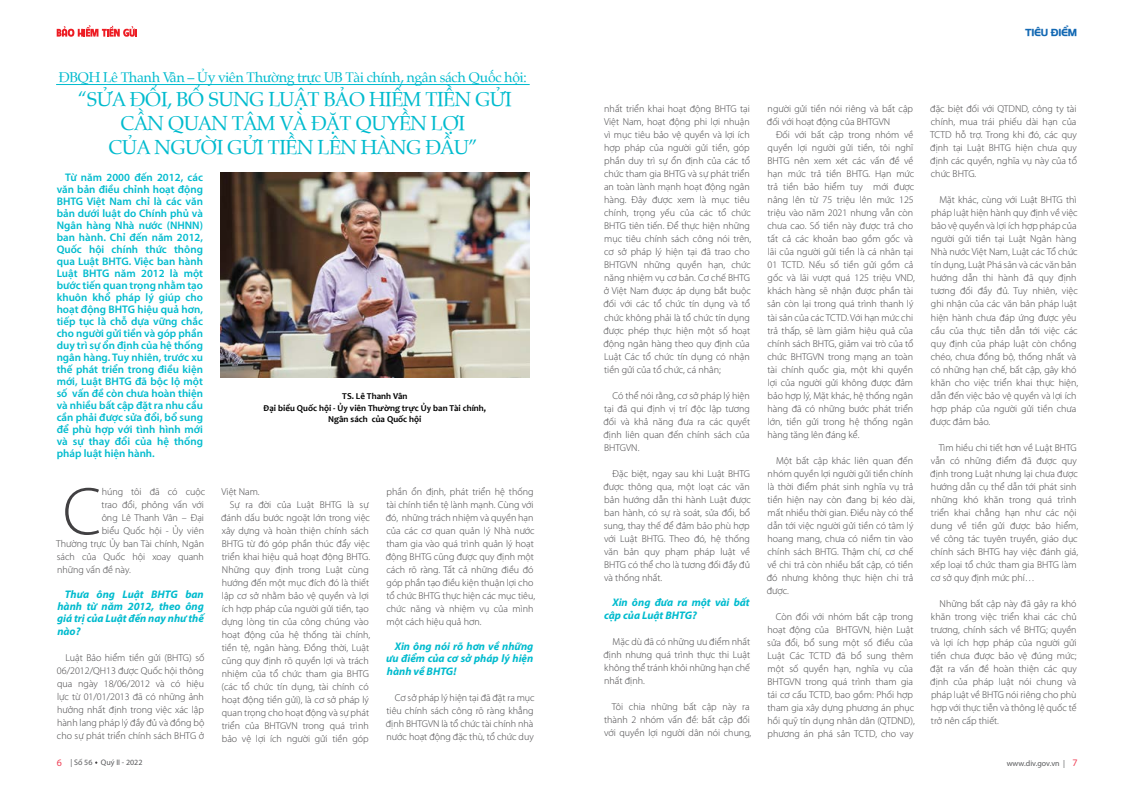
<style>
.page{position:relative;width:1134px;height:794px;background:#fff}
.page>*{position:absolute;margin:0;border:0;box-sizing:border-box;transform-origin:0 0}
.t1{font:300 67.9px "Myriad Pro";color:#414042}
.t2{font:20px/24px "UVN Viet Sach";letter-spacing:-.025em;color:#00bbce;text-align:center}
.t3{font:14px "UVN Viet Sach";letter-spacing:-.025em;color:#00bbce}
.t4{font:600 11px/12px "Myriad Pro";color:#00bbce;text-align:justify}
.t5{font:italic 700 11px/12px "Myriad Pro";color:#00bbce}
.t6{font:300 10px/13px "Myriad Pro";color:#414042}
.t7{font:10px "UTM Hanzel";color:#1268b3}
.t8{font:700 9px/11.5px "Candara";color:#000;text-align:center}
.t9{font:8px "Myriad Pro";color:#58595b}
.s1{font-size:10px;color:#ef4056}
</style>
<div class="page">
<svg style="left:57px;top:25px;width:80px;height:12px"></svg>
<img style="left:221px;top:173px;width:309px;height:204px">
<hr style="left:56px;top:84px;width:474px;height:1px;background:#00bbce">
<h3 class="t3" style="left:59px;top:67px;width:470px">ĐBQH Lê Thanh Vân – Ủy viên Thường trực UB Tài chính, ngân sách Quốc hội:</h3>
<h2 class="t2" style="left:79px;top:86px;width:435px">“SỬA ĐỔI, BỔ SUNG LUẬT BẢO HIỂM TIỀN GỬI<br>CẦN QUAN TÂM VÀ ĐẶT QUYỀN LỢI<br>CỦA NGƯỜI GỬI TIỀN LÊN HÀNG ĐẦU”</h2>
<p class="t4" style="left:57px;top:171px;width:148px;text-indent:9px">Từ năm 2000 đến 2012, các văn bản điều chỉnh hoạt động BHTG Việt Nam chỉ là các văn bản dưới luật do Chính phủ và Ngân hàng Nhà nước (NHNN) ban hành. Chỉ đến năm 2012, Quốc hội chính thức thông qua Luật BHTG. Việc ban hành Luật BHTG năm 2012 là một bước tiến quan trọng nhằm tạo khuôn khổ pháp lý giúp cho hoạt động BHTG hiệu quả hơn, tiếp tục là chỗ dựa vững chắc cho người gửi tiền và góp phần duy trì sự ổn định của hệ thống ngân hàng. Tuy nhiên, trước xu thế phát triển trong điều kiện mới, Luật BHTG đã bộc lộ một số vấn đề còn chưa hoàn thiện và nhiều bất cập đặt ra nhu cầu cần phải được sửa đổi, bổ sung để phù hợp với tình hình mới và sự thay đổi của hệ thống pháp luật hiện hành.</p>
<h1 class="t1" style="left:63px;top:471px;width:40px">C</h1>
<p class="t6" style="left:102px;top:485px;width:105px">húng tôi đã có cuộc</p>
<p class="t6" style="left:102px;top:498px;width:104px">trao đổi, phỏng vấn với</p>
<p class="t6" style="left:102px;top:511px;width:104px">ông Lê Thanh Vân – Đại</p>
<p class="t6" style="left:102px;top:524px;width:104px">biểu Quốc hội - Ủy viên</p>
<p class="t6" style="left:56px;top:537px;width:149px">Thường trực Ủy ban Tài chính, Ngân</p>
<p class="t6" style="left:57px;top:550px;width:149px">sách của Quốc hội xoay quanh</p>
<p class="t6" style="left:57px;top:563px;width:75px">những vấn đề này.</p>
<p class="t5" style="left:57px;top:588px;width:148px;text-align:justify;text-indent:8px">Thưa ông Luật BHTG ban hành từ năm 2012, theo ông giá trị của Luật đến nay như thế</p>
<p class="t5" style="left:57px;top:625px;width:25px">nào?</p>
<p class="t6" style="left:57px;top:651px;width:149px;text-align:justify;text-indent:9px">Luật Bảo hiểm tiền gửi (BHTG) số 06/2012/QH13 được Quốc hội thông qua ngày 18/06/2012 và có hiệu lực từ 01/01/2013 đã có những ảnh hưởng nhất định trong việc xác lập hành lang pháp lý đầy đủ và đồng bộ cho sự phát triển chính sách BHTG ở</p>
<p class="t8" style="left:264px;top:391px;width:224px">TS. Lê Thanh Vân<br>Đại biểu Quốc hội - Ủy viên Thường trực Ủy ban Tài chính,<br>Ngân sách của Quốc hội</p>
<p class="t6" style="left:222px;top:485px;width:40px">Việt Nam.</p>
<p class="t6" style="left:230px;top:498px;width:140px">Sự ra đời của Luật BHTG là sự</p>
<p class="t6" style="left:221px;top:511px;width:150px">đánh dấu bước ngoặt lớn trong việc</p>
<p class="t6" style="left:222px;top:524px;width:148px">xây dựng và hoàn thiện chính sách</p>
<p class="t6" style="left:222px;top:537px;width:150px">BHTG từ đó góp phần thúc đẩy việc</p>
<p class="t6" style="left:222px;top:550px;width:150px">triển khai hiệu quả hoạt động BHTG.</p>
<p class="t6" style="left:222px;top:563px;width:148px">Những quy định trong Luật cùng</p>
<p class="t6" style="left:222px;top:576px;width:149px">hướng đến một mục đích đó là thiết</p>
<p class="t6" style="left:222px;top:589px;width:148px">lập cơ sở nhằm bảo vệ quyền và lợi</p>
<p class="t6" style="left:222px;top:602px;width:148px">ích hợp pháp của người gửi tiền, tạo</p>
<p class="t6" style="left:222px;top:615px;width:148px">dựng lòng tin của công chúng vào</p>
<p class="t6" style="left:222px;top:628px;width:150px">hoạt động của hệ thống tài chính,</p>
<p class="t6" style="left:222px;top:641px;width:149px">tiền tệ, ngân hàng. Đồng thời, Luật</p>
<p class="t6" style="left:222px;top:654px;width:149px">cũng quy định rõ quyền lợi và trách</p>
<p class="t6" style="left:222px;top:667px;width:149px">nhiệm của tổ chức tham gia BHTG</p>
<p class="t6" style="left:221px;top:680px;width:149px">(các tổ chức tín dụng, tài chính có</p>
<p class="t6" style="left:222px;top:693px;width:149px">hoạt động tiền gửi), là cơ sở pháp lý</p>
<p class="t6" style="left:222px;top:706px;width:149px">quan trọng cho hoạt động và sự phát</p>
<p class="t6" style="left:222px;top:719px;width:149px">triển của BHTGVN trong quá trình</p>
<p class="t6" style="left:222px;top:732px;width:148px">bảo vệ lợi ích người gửi tiền góp</p>
<p class="t6" style="left:386px;top:485px;width:151px">phần ổn định, phát triển hệ thống tài chính tiền tệ lành mạnh. Cùng với đó, những trách nhiệm và quyền hạn của các cơ quan quản lý Nhà nước tham gia vào quá trình quản lý hoạt động BHTG cũng được quy định một cách rõ ràng. Tất cả những điều đó góp phần tạo điều kiện thuận lợi cho tổ chức BHTG thực hiện các mục tiêu, chức năng và nhiệm vụ của mình một cách hiệu quả hơn.</p>
<p class="t5" style="left:386px;top:640px;width:149px;text-align:right">Xin ông nói rõ hơn về những ưu điểm của cơ sở pháp lý hiện</p>
<p class="t5" style="left:387px;top:665px;width:71px">hành về BHTG!</p>
<p class="t6" style="left:386px;top:691px;width:150px;text-indent:9px">Cơ sở pháp lý hiện tại đã đặt ra mục tiêu chính sách công rõ ràng khẳng định BHTGVN là tổ chức tài chính nhà nước hoạt động đặc thù, tổ chức duy</p>
<p class="t7" style="left:1025px;top:25px;width:53px">TIÊU ĐIỂM</p>
<p class="t6" style="left:603px;top:102px;width:149px">nhất triển khai hoạt động BHTG tại<br>Việt Nam, hoạt động phi lợi nhuận vì mục tiêu bảo vệ quyền và lợi ích hợp pháp của người gửi tiền, góp phần duy trì sự ổn định của các tổ chức tham gia BHTG và sự phát triển an toàn lành mạnh hoạt động ngân hàng. Đây được xem là mục tiêu chính, trọng yếu của các tổ chức<br>BHTG tiên tiến. Để thực hiện những mục tiêu chính sách công nói trên, cơ sở pháp lý hiện tại đã trao cho<br>BHTGVN những quyền hạn, chức năng nhiệm vụ cơ bản. Cơ chế BHTG ở Việt Nam được áp dụng bắt buộc đối với các tổ chức tín dụng và tổ chức không phải là tổ chức tín dụng được phép thực hiện một số hoạt động ngân hàng theo quy định của<br>Luật Các tổ chức tín dụng có nhận tiền gửi của tổ chức, cá nhân;</p>
<p class="t6" style="left:603px;top:388px;width:148px;text-align:justify;text-indent:9px">Có thể nói rằng, cơ sở pháp lý hiện tại đã qui định vị trí độc lập tương đối và khả năng đưa ra các quyết định liên quan đến chính sách của BHTGVN.</p>
<p class="t6" style="left:603px;top:466px;width:149px;text-indent:9px">Đặc biệt, ngay sau khi Luật BHTG được thông qua, một loạt các văn bản hướng dẫn thi hành Luật được ban hành, có sự rà soát, sửa đổi, bổ sung, thay thế để đảm bảo phù hợp với Luật BHTG. Theo đó, hệ thống văn bản quy phạm pháp luật về<br>BHTG có thể cho là tương đối đầy đủ và thống nhất.</p>
<p class="t5" style="left:604px;top:595px;width:147px;line-height:13px;text-indent:8px">Xin ông đưa ra một vài bất cập của Luật BHTG?</p>
<p class="t6" style="left:603px;top:634px;width:148px;text-align:justify;text-indent:9px">Mặc dù đã có những ưu điểm nhất định nhưng quá trình thực thi Luật không thể tránh khỏi những hạn chế nhất định.</p>
<p class="t6" style="left:604px;top:699px;width:149px;text-indent:8px">Tôi chia những bất cập này ra thành 2 nhóm vấn đề: bất cập đối với quyền lợi người dân nói chung,</p>
<p class="t6" style="left:767px;top:102px;width:148px">người gửi tiền nói riêng và bất cập đối với hoạt động của BHTGVN</p>
<p class="t6" style="left:767px;top:128px;width:149px;text-indent:9px">Đối với bất cập trong nhóm về quyền lợi người gửi tiền, tôi nghĩ<br>BHTG nên xem xét các vấn đề về hạn mức trả tiền BHTG. Hạn mức trả tiền bảo hiểm tuy mới được nâng lên từ 75 triệu lên mức 125 triệu vào năm 2021 nhưng vẫn còn chưa cao. Số tiền này được trả cho tất cả các khoản bao gồm gốc và lãi của người gửi tiền là cá nhân tại<br>01 TCTD. Nếu số tiền gửi gồm cả gốc và lãi vượt quá 125 triệu VND, khách hàng sẽ nhận được phần tài sản còn lại trong quá trình thanh lý tài sản của các TCTD. Với hạn mức chi trả thấp, sẽ làm giảm hiệu quả của chính sách BHTG, giảm vai trò của tổ chức BHTGVN trong mạng an toàn tài chính quốc gia, một khi quyền lợi của người gửi không được đảm bảo hợp lý, Mặt khác, hệ thống ngân hàng đã có những bước phát triển lớn, tiền gửi trong hệ thống ngân hàng tăng lên đáng kể.</p>
<p class="t6" style="left:767px;top:453px;width:149px;text-indent:9px">Một bất cập khác liên quan đến nhóm quyền lợi người gửi tiền chính là thời điểm phát sinh nghĩa vụ trả tiền hiện nay còn đang bị kéo dài, mất nhiều thời gian. Điều này có thể dẫn tới việc người gửi tiền có tâm lý hoang mang, chưa có niềm tin vào chính sách BHTG. Thậm chí, cơ chế về chi trả còn nhiều bất cập, có tiền đó nhưng không thực hiện chi trả được.</p>
<p class="t6" style="left:767px;top:609px;width:149px;text-indent:9px">Còn đối với nhóm bất cập trong hoạt động của BHTGVN, hiện Luật sửa đổi, bổ sung một số điều của<br>Luật Các TCTD đã bổ sung thêm một số quyền hạn, nghĩa vụ của<br>BHTGVN trong quá trình tham gia tái cơ cấu TCTD, bao gồm: Phối hợp tham gia xây dựng phương án phục hồi quỹ tín dụng nhân dân (QTDND), phương án phá sản TCTD, cho vay</p>
<p class="t6" style="left:930px;top:102px;width:148px;text-align:justify">đặc biệt đối với QTDND, công ty tài chính, mua trái phiếu dài hạn của TCTD hỗ trợ. Trong khi đó, các quy định tại Luật BHTG hiện chưa quy định các quyền, nghĩa vụ này của tổ chức BHTG.</p>
<p class="t6" style="left:930px;top:193px;width:149px;text-indent:9px">Mặt khác, cùng với Luật BHTG thì pháp luật hiện hành quy định về việc bảo vệ quyền và lợi ích hợp pháp của người gửi tiền tại Luật Ngân hàng<br>Nhà nước Việt Nam, Luật các Tổ chức tín dụng, Luật Phá sản và các văn bản hướng dẫn thi hành đã quy định tương đối đầy đủ. Tuy nhiên, việc ghi nhận của các văn bản pháp luật hiện hành chưa đáp ứng được yêu cầu của thực tiễn dẫn tới việc các quy định của pháp luật còn chồng chéo, chưa đồng bộ, thống nhất và có những hạn chế, bất cập, gây khó khăn cho việc triển khai thực hiện, dẫn đến việc bảo vệ quyền và lợi ích hợp pháp của người gửi tiền chưa được đảm bảo.</p>
<p class="t6" style="left:930px;top:440px;width:149px;text-indent:8px">Tìm hiều chi tiết hơn về Luật BHTG vẫn có những điểm đã được quy định trong Luật nhưng lại chưa được hướng dẫn cụ thể dẫn tới phát sinh những khó khăn trong quá trình triển khai chẳng hạn như các nội dung về tiền gửi được bảo hiểm, về công tác tuyên truyền, giáo dục chính sách BHTG hay việc đánh giá, xếp loại tổ chức tham gia BHTG làm cơ sở quy định mức phí…</p>
<p class="t6" style="left:930px;top:596px;width:148px;text-align:justify;text-indent:9px">Những bất cập này đã gây ra khó khăn trong việc triển khai các chủ trương, chính sách về BHTG; quyền và lợi ích hợp pháp của người gửi tiền chưa được bảo vệ đúng mức; đặt ra vấn đề hoàn thiện các quy định của pháp luật nói chung và pháp luật về BHTG nói riêng cho phù hợp với thực tiễn và thông lệ quốc tế trở nên cấp thiết.</p>
<p class="t9" style="left:57px;top:757px;width:87px"><span class="s1">6</span> | Số 56 Quý II - 2022</p>
<p class="t9" style="left:1007px;top:758px;width:72px">www.div.gov.vn | <span class="s1">7</span></p>
</div>
